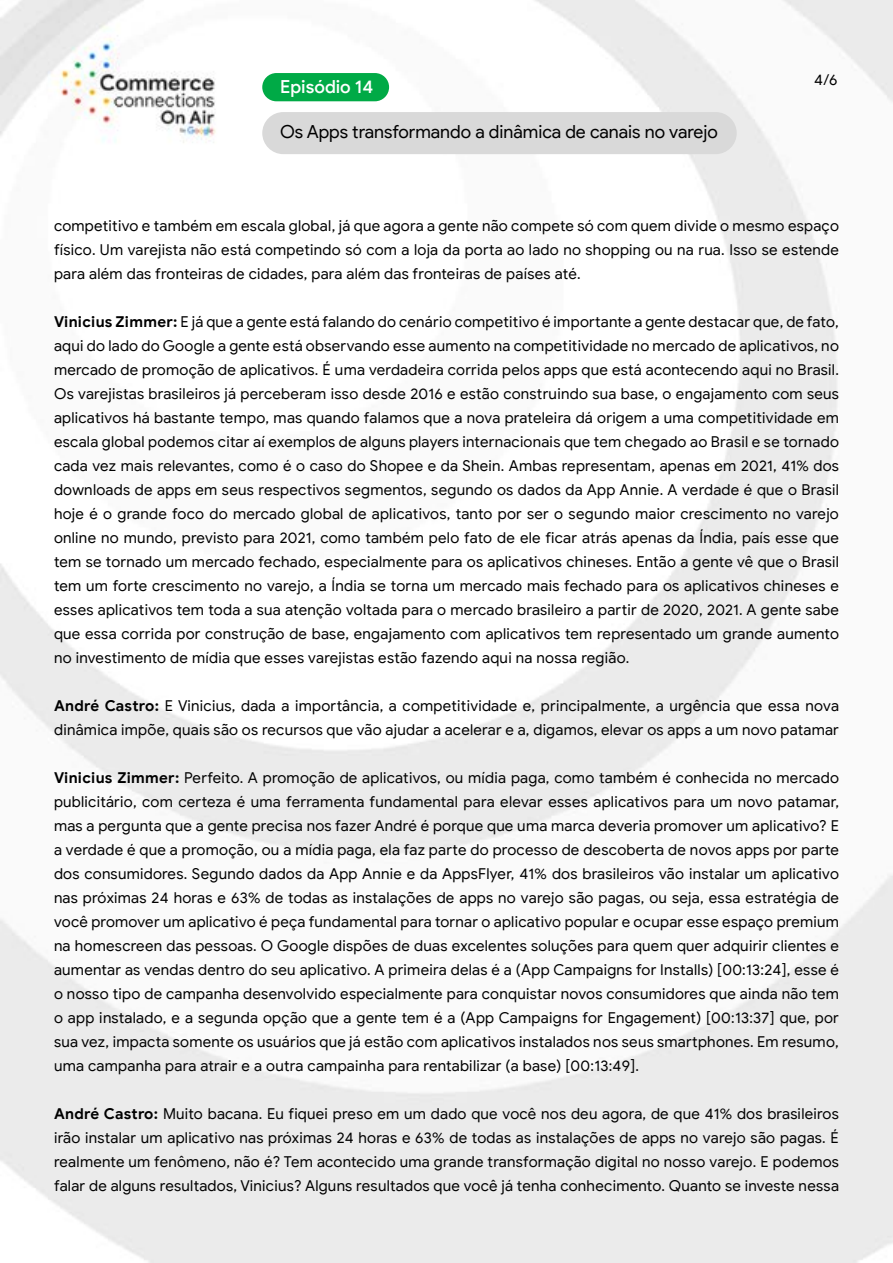
<style>
.page{position:relative;width:893px;height:1263px;background:#fff}
.page>*{position:absolute;margin:0;border:0;box-sizing:border-box;transform-origin:0 0}
.t1{font:18px "Google Sans Display";color:#000}
.t2{font:500 18px "Google Sans Display";color:#fff}
.t3{font:15px/24px "Google Sans";letter-spacing:.02em;color:#000;text-align:justify}
.t4{font:15px "Google Sans Display";color:#000}
.s1{font-weight:700}
</style>
<div class="page">
<img style="left:0;top:0;width:893px;height:1263px">
<div style="left:262px;top:73px;width:127px;height:28px;background:#00aa46;border-radius:14px"></div>
<div style="left:262px;top:112px;width:475px;height:42px;background:#d9d9d9;border-radius:21px"></div>
<p class="t2" style="left:280px;top:76px;width:95px">Episódio 14</p>
<p class="t1" style="left:280px;top:121px;width:439px">Os Apps transformando a dinâmica de canais no varejo</p>
<p class="t4" style="left:814px;top:70px;width:25px">4/6</p>
<p class="t3" style="left:54px;top:214px;width:786px">competitivo e também em escala global, já que agora a gente não compete só com quem divide o mesmo espaço físico. Um varejista não está competindo só com a loja da porta ao lado no shopping ou na rua. Isso se estende para além das fronteiras de cidades, para além das fronteiras de países até.</p>
<p class="t3" style="left:54px;top:310px;width:786px"><span class="s1">Vinicius Zimmer:</span> E já que a gente está falando do cenário competitivo é importante a gente destacar que, de fato, aqui do lado do Google a gente está observando esse aumento na competitividade no mercado de aplicativos, no mercado de promoção de aplicativos. É uma verdadeira corrida pelos apps que está acontecendo aqui no Brasil.<br>Os varejistas brasileiros já perceberam isso desde 2016 e estão construindo sua base, o engajamento com seus aplicativos há bastante tempo, mas quando falamos que a nova prateleira dá origem a uma competitividade em escala global podemos citar aí exemplos de alguns players internacionais que tem chegado ao Brasil e se tornado cada vez mais relevantes, como é o caso do Shopee e da Shein. Ambas representam, apenas em 2021, 41% dos downloads de apps em seus respectivos segmentos, segundo os dados da App Annie. A verdade é que o Brasil hoje é o grande foco do mercado global de aplicativos, tanto por ser o segundo maior crescimento no varejo online no mundo, previsto para 2021, como também pelo fato de ele ficar atrás apenas da Índia, país esse que tem se tornado um mercado fechado, especialmente para os aplicativos chineses. Então a gente vê que o Brasil tem um forte crescimento no varejo, a Índia se torna um mercado mais fechado para os aplicativos chineses e esses aplicativos tem toda a sua atenção voltada para o mercado brasileiro a partir de 2020, 2021. A gente sabe que essa corrida por construção de base, engajamento com aplicativos tem representado um grande aumento no investimento de mídia que esses varejistas estão fazendo aqui na nossa região.</p>
<p class="t3" style="left:54px;top:694px;width:786px"><span class="s1">André Castro:</span> E Vinicius, dada a importância, a competitividade e, principalmente, a urgência que essa nova dinâmica impõe, quais são os recursos que vão ajudar a acelerar e a, digamos, elevar os apps a um novo patamar</p>
<p class="t3" style="left:54px;top:766px;width:787px"><span class="s1">Vinicius Zimmer:</span> Perfeito. A promoção de aplicativos, ou mídia paga, como também é conhecida no mercado publicitário, com certeza é uma ferramenta fundamental para elevar esses aplicativos para um novo patamar, mas a pergunta que a gente precisa nos fazer André é porque que uma marca deveria promover um aplicativo? E a verdade é que a promoção, ou a mídia paga, ela faz parte do processo de descoberta de novos apps por parte dos consumidores. Segundo dados da App Annie e da AppsFlyer, 41% dos brasileiros vão instalar um aplicativo nas próximas 24 horas e 63% de todas as instalações de apps no varejo são pagas, ou seja, essa estratégia de você promover um aplicativo é peça fundamental para tornar o aplicativo popular e ocupar esse espaço premium na homescreen das pessoas. O Google dispões de duas excelentes soluções para quem quer adquirir clientes e aumentar as vendas dentro do seu aplicativo. A primeira delas é a (App Campaigns for Installs) [00:13:24], esse é o nosso tipo de campanha desenvolvido especialmente para conquistar novos consumidores que ainda não tem o app instalado, e a segunda opção que a gente tem é a (App Campaigns for Engagement) [00:13:37] que, por sua vez, impacta somente os usuários que já estão com aplicativos instalados nos seus smartphones. Em resumo, uma campanha para atrair e a outra campainha para rentabilizar (a base) [00:13:49].</p>
<p class="t3" style="left:54px;top:1102px;width:786px"><span class="s1">André Castro:</span> Muito bacana. Eu fiquei preso em um dado que você nos deu agora, de que 41% dos brasileiros irão instalar um aplicativo nas próximas 24 horas e 63% de todas as instalações de apps no varejo são pagas. É realmente um fenômeno, não é? Tem acontecido uma grande transformação digital no nosso varejo. E podemos falar de alguns resultados, Vinicius? Alguns resultados que você já tenha conhecimento. Quanto se investe nessa</p>
</div>
